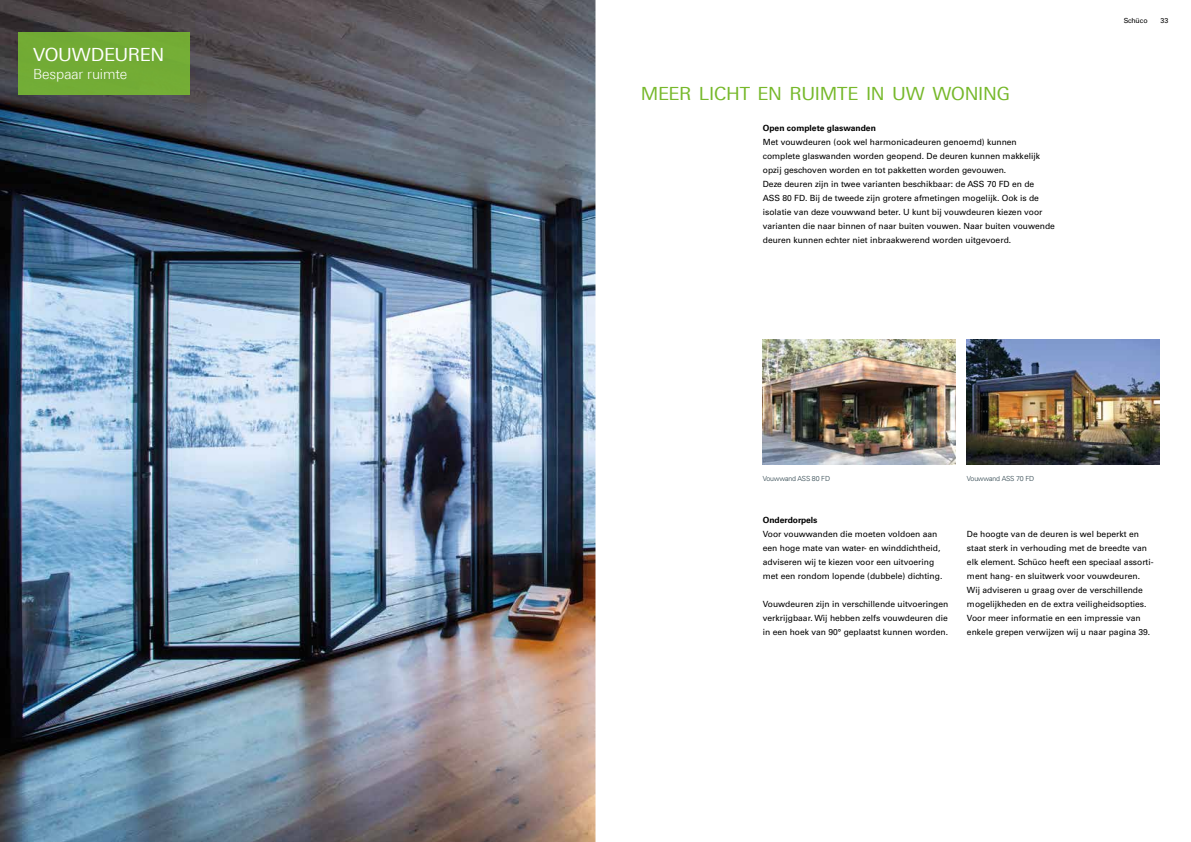
<style>
.page{position:relative;width:1191px;height:842px;background:#fff}
.page>*{position:absolute;margin:0;border:0;box-sizing:border-box;transform-origin:0 0}
.t1{font:18.2px "LT Univers Basic";letter-spacing:-.02em;color:#76b82a}
.t2{font:18.2px "LT Univers Basic";letter-spacing:-.02em;color:#fff}
.t3{font:300 14px "Linotype Univers 330";letter-spacing:-.01em;color:#fff}
.t4{font:8.5px/14px "Univers LT Std";color:#000}
.t5{font:700 8.5px "Univers LT Std";color:#000}
.t6{font:300 7px "Univers LT Std";letter-spacing:-.02em;color:#273e47}
.t7{font:7px "Univers LT Std";color:#000}
</style>
<div class="page">
<img style="left:0;top:0;width:595px;height:842px">
<img style="left:763px;top:340px;width:192px;height:124px">
<img style="left:967px;top:340px;width:192px;height:124px">
<div style="left:18px;top:32px;width:172px;height:63px;background:#73ac35"></div>
<h1 class="t2" style="left:33px;top:44px;width:133px">VOUWDEUREN</h1>
<h2 class="t3" style="left:33px;top:65px;width:96px">Bespaar ruimte</h2>
<h1 class="t1" style="left:641px;top:83px;width:370px">MEER LICHT EN RUIMTE IN UW WONING</h1>
<p class="t5" style="left:763px;top:123px;width:115px">Open complete glaswanden</p>
<p class="t4" style="left:763px;top:135px;width:294px">Met vouwdeuren (ook wel harmonicadeuren genoemd) kunnen complete glaswanden worden geopend. De deuren kunnen makkelijk opzij geschoven worden en tot pakketten worden gevouwen.<br>Deze deuren zijn in twee varianten beschikbaar: de ASS 70 FD en de<br>ASS 80 FD. Bij de tweede zijn grotere afmetingen mogelijk. Ook is de isolatie van deze vouwwand beter. U kunt bij vouwdeuren kiezen voor varianten die naar binnen of naar buiten vouwen. Naar buiten vouwende deuren kunnen echter niet inbraakwerend worden uitgevoerd.</p>
<p class="t7" style="left:1123px;top:16px;width:26px">Schüco</p>
<p class="t7" style="left:1160px;top:16px;width:9px">33</p>
<p class="t6" style="left:763px;top:474px;width:69px">Vouwwand ASS 80 FD</p>
<p class="t6" style="left:967px;top:474px;width:69px">Vouwwand ASS 70 FD</p>
<p class="t5" style="left:763px;top:515px;width:56px">Onderdorpels</p>
<p class="t4" style="left:763px;top:527px;width:181px">Voor vouwwanden die moeten voldoen aan een hoge mate van water- en winddichtheid, adviseren wij te kiezen voor een uitvoering met een rondom lopende (dubbele) dichting.</p>
<p class="t4" style="left:763px;top:597px;width:187px;text-align:justify">Vouwdeuren zijn in verschillende uitvoeringen verkrijgbaar. Wij hebben zelfs vouwdeuren die in een hoek van 90° geplaatst kunnen worden.</p>
<p class="t4" style="left:967px;top:527px;width:188px">De hoogte van de deuren is wel beperkt en staat sterk in verhouding met de breedte van elk element. Schüco heeft een speciaal assorti&shy;ment hang- en sluitwerk voor vouwdeuren.<br>Wij adviseren u graag over de verschillende mogelijkheden en de extra veiligheidsopties.<br>Voor meer informatie en een impressie van enkele grepen verwijzen wij u naar pagina 39.</p>
</div>
